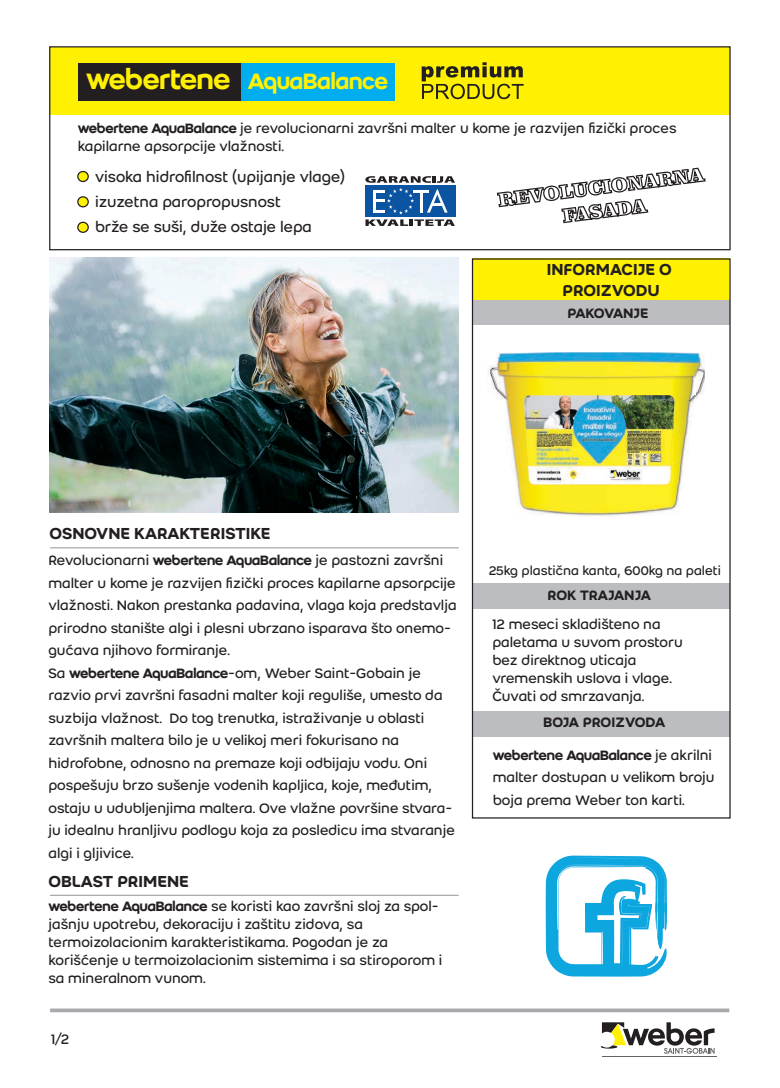
<style>
.page{position:relative;width:780px;height:1088px;background:#fff}
.page>*{position:absolute;margin:0;border:0;box-sizing:border-box;transform-origin:0 0}
.t1{font:24.62px "Weber Name";color:#fff101}
.t2{font:500 17.5px/21px "Weber";letter-spacing:-.005em;color:#231f20;text-align:center}
.t3{font:16.25px/25.4px "Weber";color:#231f20}
.t4{font:15px/22.5px "Weber";color:#231f20}
.t5{font:15px "Weber Name";color:#231f20}
.t6{font:500 15px "Weber";letter-spacing:-.025em;color:#231f20}
.t7{font:500 15px "Weber";letter-spacing:-.045em;color:#231f20}
.t8{font:13.75px "Weber";color:#231f20}
.s1{font-size:30.75px}
.s2{font-family:"Weber Name"}
.s3{font-family:"Weber"}
</style>
<div class="page">
<div style="left:50px;top:47px;width:680px;height:67px;background:#fff101"></div>
<div style="left:78px;top:171px;width:10px;height:10px;background:#fff101;border-radius:50%"></div>
<div style="left:77px;top:171px;width:12px;height:11px;border:1px solid #231f20;border-radius:50%"></div>
<div style="left:78px;top:197px;width:10px;height:10px;background:#fff101;border-radius:50%"></div>
<div style="left:77px;top:196px;width:12px;height:11px;border:1px solid #231f20;border-radius:50%"></div>
<div style="left:78px;top:222px;width:10px;height:10px;background:#fff101;border-radius:50%"></div>
<div style="left:77px;top:222px;width:12px;height:11px;border:1px solid #231f20;border-radius:50%"></div>
<div style="left:49px;top:46px;width:681px;height:204px;border:1px solid #231f20"></div>
<div style="left:472px;top:583px;width:258px;height:25px;background:#bcbdc0"></div>
<div style="left:471px;top:299px;width:258px;height:25px;background:#bcbdc0"></div>
<div style="left:471px;top:711px;width:258px;height:25px;background:#bcbdc0"></div>
<div style="left:472px;top:258px;width:257px;height:41px;background:#fff101"></div>
<hr style="left:50px;top:547px;width:409px;height:1px;background:#a8a9ad">
<hr style="left:50px;top:895px;width:408px;height:1px;background:#a8a9ad">
<svg style="left:50px;top:1008px;width:679px;height:4px;background:#b3b4b7"></svg>
<hr style="left:602px;top:1056px;width:114px;height:1px;background:#636366">
<svg style="left:601px;top:1022px;width:113px;height:32px"></svg>
<svg style="left:496px;top:167px;width:210px;height:57px"></svg>
<div style="left:240px;top:63px;width:155px;height:37px;background:#00aeef"></div>
<div style="left:78px;top:63px;width:162px;height:37px;background:#231f20"></div>
<div style="left:472px;top:258px;width:258px;height:560px;border:1px solid #231f20"></div>
<svg style="left:365px;top:176px;width:90px;height:50px"></svg>
<svg style="left:421px;top:62px;width:102px;height:37px"></svg>
<hr style="left:428px;top:80px;width:97px;height:3px;background:#fff101;border-radius:50%">
<svg style="left:545px;top:855px;width:122px;height:121px"></svg>
<img style="left:50px;top:258px;width:409px;height:255px">
<img style="left:488px;top:352px;width:217px;height:164px">
<img style="left:513px;top:381px;width:182px;height:14px">
<img style="left:513px;top:421px;width:182px;height:14px">
<img style="left:518px;top:469px;width:182px;height:14px">
<h1 class="t1" style="left:86px;top:67px;width:303px"><span class="s1">webertene</span> AquaBalance</h1>
<p class="t4" style="left:78px;top:119px;width:600px;line-height:18px"><span class="s2">webertene AquaBalance</span> je revolucionarni završni malter u kome je razvijen fizički proces kapilarne apsorpcije vlažnosti.</p>
<p class="t3" style="left:95px;top:164px;width:251px">visoka hidrofilnost (upijanje vlage) izuzetna paropropusnost<br>brže se suši, duže ostaje lepa</p>
<p class="t2" style="left:546px;top:259px;width:127px">INFORMACIJE O<br>PROIZVODU</p>
<p class="t7" style="left:567px;top:304px;width:83px">PAKOVANJE</p>
<p class="t2" style="left:50px;top:523px;width:222px">OSNOVNE KARAKTERISTIKE</p>
<p class="t4" style="left:48px;top:549px;width:409px">Revolucionarni <span class="s2">webertene AquaBalance</span> je pastozni završni malter u kome je razvijen fizički proces kapilarne apsorpcije vlažnosti. Nakon prestanka padavina, vlaga koja predstavlja prirodno stanište algi i plesni ubrzano isparava što onemo&shy;gućava njihovo formiranje.<br>Sa <span class="s2">webertene AquaBalance</span>-om, Weber Saint-Gobain je razvio prvi završni fasadni malter koji reguliše, umesto da suzbija vlažnost. Do tog trenutka, istraživanje u oblasti završnih maltera bilo je u velikoj meri fokurisano na hidrofobne, odnosno na premaze koji odbijaju vodu. Oni pospešuju brzo sušenje vodenih kapljica, koje, međutim, ostaju u udubljenjima maltera. Ove vlažne površine stvara&shy;ju idealnu hranljivu podlogu koja za posledicu ima stvaranje algi i gljivice.</p>
<p class="t4" style="left:48px;top:897px;width:395px;line-height:18px"><span class="s2">webertene AquaBalance</span> se koristi kao završni sloj za spol&shy;jašnju upotrebu, dekoraciju i zaštitu zidova, sa termoizolacionim karakteristikama. Pogodan je za korišćenje u termoizolacionim sistemima i sa stiroporom i sa mineralnom vunom.</p>
<p class="t2" style="left:48px;top:871px;width:142px">OBLAST PRIMENE</p>
<p class="t4" style="left:51px;top:1028px;width:20px">1/2</p>
<p class="t8" style="left:488px;top:562px;width:234px">25kg plastična kanta, 600kg na paleti</p>
<p class="t6" style="left:547px;top:587px;width:105px">ROK TRAJANJA</p>
<p class="t4" style="left:492px;top:616px;width:192px;line-height:18px">12 meseci skladišteno na paletama u suvom prostoru bez direktnog uticaja vremenskih uslova i vlage.<br>Čuvati od smrzavanja.</p>
<p class="t6" style="left:543px;top:714px;width:124px">BOJA PROIZVODA</p>
<p class="t5" style="left:493px;top:746px;width:221px">webertene AquaBalance <span class="s3">je akrilni</span></p>
<p class="t4" style="left:493px;top:766px;width:223px">malter dostupan u velikom broju boja prema Weber ton karti.</p>
</div>
